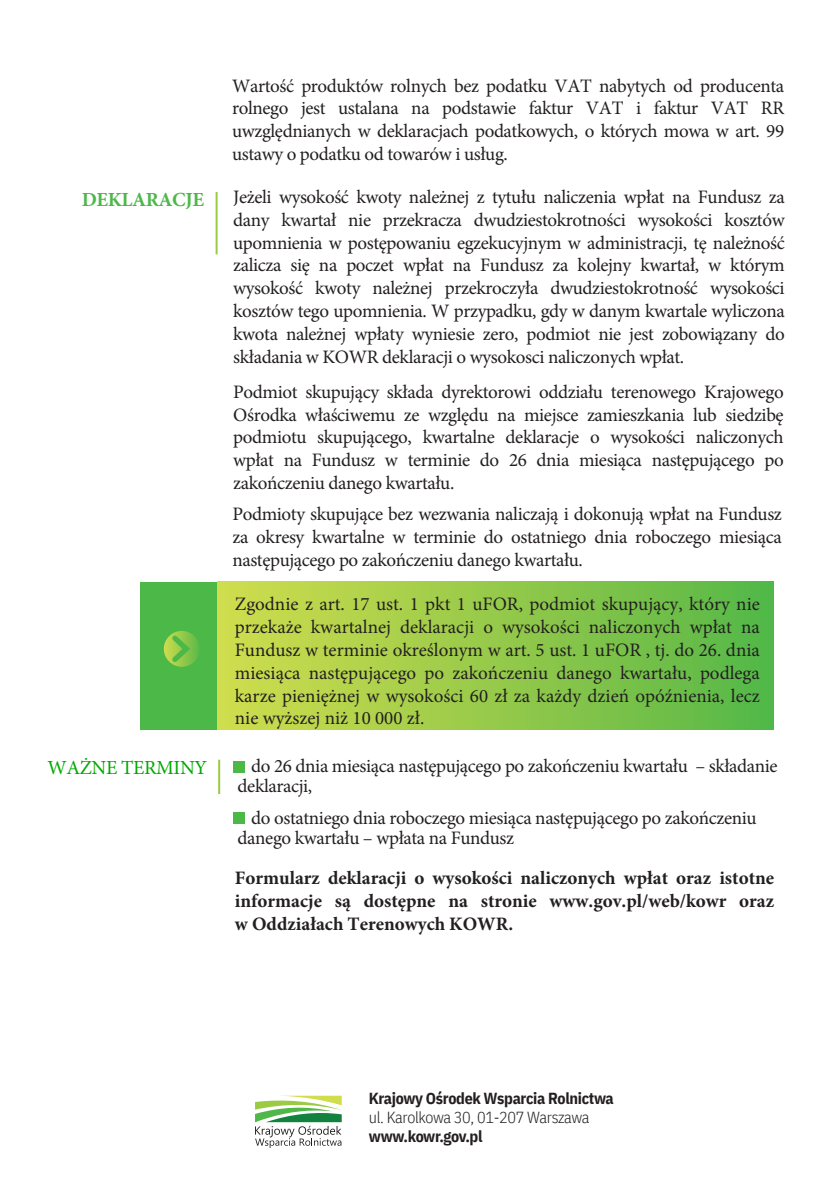
<style>
.page{position:relative;width:840px;height:1191px;background:#fff}
.page>*{position:absolute;margin:0;border:0;box-sizing:border-box;transform-origin:0 0}
.t1{font:20px "Minion Pro";letter-spacing:-.02em;color:#0a0}
.t2{font:700 20px "Minion Pro";letter-spacing:-.02em;color:#4cb848}
.t3{font:19px/22.8px "Minion Pro";letter-spacing:-.02em;color:#231f20;text-align:justify}
.t4{font:700 19px/22.8px "Minion Pro";color:#231f20;text-align:justify}
.t5{font:700 16px "IBM Plex Sans Cond";letter-spacing:-.02em;color:#231f20}
.t6{font:300 16px "IBM Plex Sans Cond";letter-spacing:-.02em;color:#231f20}
</style>
<div class="page">
<div style="left:140px;top:582px;width:79px;height:147px;background:#4cb848"></div>
<div style="left:218px;top:582px;width:555px;height:147px;background:linear-gradient(to right,#d2dd4d,#55b748)"></div>
<svg style="left:255px;top:1095px;width:86px;height:53px"></svg>
<hr style="left:218px;top:759px;width:2px;height:35px;background:#9bcb42">
<div style="left:233px;top:761px;width:11px;height:11px;background:#4cb848"></div>
<div style="left:233px;top:812px;width:11px;height:11px;background:#4cb848"></div>
<hr style="left:215px;top:192px;width:2px;height:62px;background:#9bcb42">
<svg style="left:164px;top:631px;width:36px;height:36px"></svg>
<svg style="left:167px;top:631px;width:27px;height:36px"></svg>
<p class="t3" style="left:232px;top:74px;width:553px">Wartość produktów rolnych bez podatku VAT nabytych od producenta rolnego jest ustalana na podstawie faktur VAT i faktur VAT RR uwzględnianych w deklaracjach podatkowych, o których mowa w art. 99 ustawy o podatku od towarów i usług.</p>
<p class="t2" style="left:82px;top:185px;width:124px">DEKLARACJE</p>
<p class="t3" style="left:233px;top:186px;width:552px">Jeżeli wysokość kwoty należnej z tytułu naliczenia wpłat na Fundusz za dany kwartał nie przekracza dwudziestokrotności wysokości kosztów upomnienia w postępowaniu egzekucyjnym w administracji, tę należność zalicza się na poczet wpłat na Fundusz za kolejny kwartał, w którym wysokość kwoty należnej przekroczyła dwudziestokrotność wysokości kosztów tego upomnienia. W przypadku, gdy w danym kwartale wyliczona kwota należnej wpłaty wyniesie zero, podmiot nie jest zobowiązany do składania w KOWR deklaracji o wysokosci naliczonych wpłat.</p>
<p class="t3" style="left:233px;top:380px;width:551px">Podmiot skupujący składa dyrektorowi oddziału terenowego Krajowego Ośrodka właściwemu ze względu na miejsce zamieszkania lub siedzibę podmiotu skupującego, kwartalne deklaracje o wysokości naliczonych wpłat na Fundusz w terminie do 26 dnia miesiąca następującego po zakończeniu danego kwartału.</p>
<p class="t3" style="left:232px;top:502px;width:550px">Podmioty skupujące bez wezwania naliczają i dokonują wpłat na Fundusz za okresy kwartalne w terminie do ostatniego dnia roboczego miesiąca następującego po zakończeniu danego kwartału.</p>
<p class="t1" style="left:47px;top:754px;width:161px">WAŻNE TERMINY</p>
<p class="t3" style="left:235px;top:593px;width:526px">Zgodnie z art. 17 ust. 1 pkt 1 uFOR, podmiot skupujący, który nie przekaże kwartalnej deklaracji o wysokości naliczonych wpłat na Fundusz w terminie określonym w art. 5 ust. 1 uFOR , tj. do 26. dnia miesiąca następującego po zakończeniu danego kwartału, podlega karze pieniężnej w wysokości 60 zł za każdy dzień opóźnienia, lecz nie wyższej niż 10 000 zł.</p>
<p class="t3" style="left:237px;top:756px;width:541px;line-height:20px;text-indent:14px">do 26 dnia miesiąca następującego po zakończeniu kwartału – składanie deklaracji,</p>
<p class="t3" style="left:237px;top:808px;width:520px;line-height:19.8px;text-indent:14px">do ostatniego dnia roboczego miesiąca następującego po zakończeniu danego kwartału – wpłata na Fundusz</p>
<p class="t4" style="left:235px;top:866px;width:540px">Formularz deklaracji o wysokości naliczonych wpłat oraz istotne informacje są dostępne na stronie www.gov.pl/web/kowr oraz w Oddziałach Terenowych KOWR.</p>
<p class="t5" style="left:369px;top:1085px;width:246px">Krajowy Ośrodek Wsparcia Rolnictwa</p>
<p class="t6" style="left:369px;top:1105px;width:222px">ul. Karolkowa 30, 01-207 Warszawa</p>
<p class="t5" style="left:369px;top:1123px;width:115px">www.kowr.gov.pl</p>
</div>
